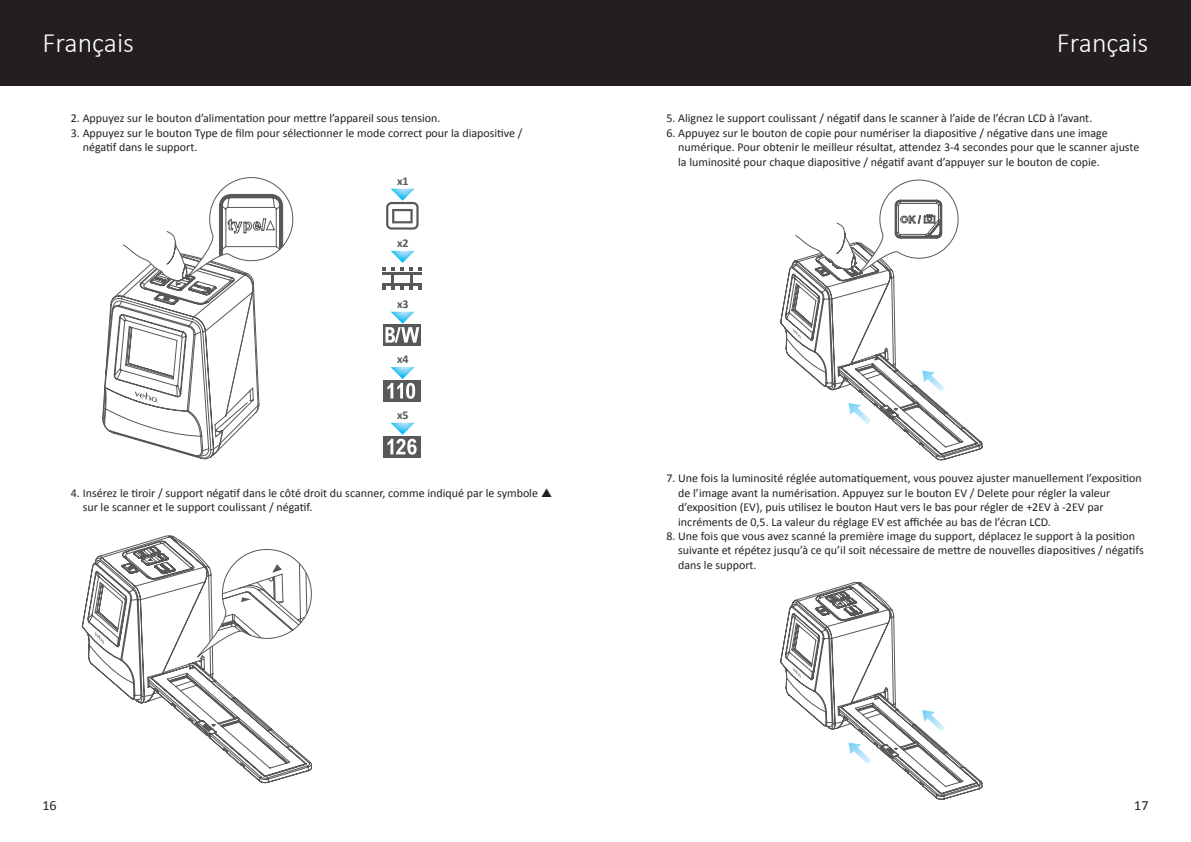
<style>
.page{position:relative;width:1191px;height:842px;background:#fff}
.page>*{position:absolute;margin:0;border:0;box-sizing:border-box;transform-origin:0 0}
.t1{font:300 28px "Calibri";color:#fff}
.t2{font:14px "Calibri";color:#231f20}
.t3{font:12px/14.4px "Calibri";color:#231f20}
.t4{font:700 12px "Calibri";color:#57585a}
</style>
<div class="page">
<div style="left:0;top:0;width:1191px;height:85px;background:#231f20"></div>
<svg style="left:102px;top:177px;width:191px;height:282px"></svg>
<svg style="left:386px;top:189px;width:32px;height:41px"></svg>
<svg style="left:382px;top:251px;width:40px;height:39px"></svg>
<div style="left:384px;top:325px;width:37px;height:21px;background:#57585a"></div>
<svg style="left:385px;top:312px;width:34px;height:31px"></svg>
<div style="left:384px;top:380px;width:37px;height:21px;background:#57585a"></div>
<svg style="left:387px;top:367px;width:28px;height:32px"></svg>
<div style="left:384px;top:436px;width:37px;height:21px;background:#57585a"></div>
<svg style="left:387px;top:423px;width:29px;height:32px"></svg>
<svg style="left:82px;top:536px;width:230px;height:247px"></svg>
<svg style="left:197px;top:549px;width:115px;height:108px"></svg>
<svg style="left:95px;top:632px;width:10px;height:12px"></svg>
<svg style="left:780px;top:260px;width:202px;height:200px"></svg>
<svg style="left:780px;top:582px;width:202px;height:218px"></svg>
<svg style="left:795px;top:180px;width:163px;height:95px"></svg>
<svg style="left:922px;top:370px;width:23px;height:22px"></svg>
<svg style="left:922px;top:710px;width:23px;height:21px"></svg>
<svg style="left:848px;top:403px;width:23px;height:21px"></svg>
<svg style="left:848px;top:742px;width:23px;height:22px"></svg>
<svg style="left:792px;top:328px;width:9px;height:11px"></svg>
<svg style="left:792px;top:667px;width:9px;height:11px"></svg>
<p class="t1" style="left:43px;top:26px;width:93px">Français</p>
<p class="t1" style="left:1056px;top:26px;width:93px">Français</p>
<p class="t3" style="left:71px;top:111px;width:371px">2. Appuyez sur le bouton d’alimentation pour mettre l’appareil sous tension.</p>
<p class="t3" style="left:83px;top:126px;width:441px;text-indent:-12px">3. Appuyez sur le bouton Type de film pour sélectionner le mode correct pour la diapositive / négatif dans le support.</p>
<p class="t4" style="left:397px;top:173px;width:13px">x1</p>
<p class="t4" style="left:397px;top:235px;width:13px">x2</p>
<p class="t4" style="left:397px;top:296px;width:13px">x3</p>
<p class="t4" style="left:397px;top:351px;width:13px">x4</p>
<p class="t4" style="left:397px;top:407px;width:13px">x5</p>
<p class="t3" style="left:83px;top:486px;width:457px;text-indent:-12px">4. Insérez le tiroir / support négatif dans le côté droit du scanner, comme indiqué par le symbole sur le scanner et le support coulissant / négatif.</p>
<p class="t3" style="left:666px;top:111px;width:427px">5. Alignez le support coulissant / négatif dans le scanner à l’aide de l’écran LCD à l’avant.</p>
<p class="t3" style="left:678px;top:126px;width:463px;text-indent:-12px">6. Appuyez sur le bouton de copie pour numériser la diapositive / négative dans une image numérique. Pour obtenir le meilleur résultat, attendez 3-4 secondes pour que le scanner ajuste la luminosité pour chaque diapositive / négatif avant d’appuyer sur le bouton de copie.</p>
<p class="t3" style="left:678px;top:471px;width:465px;text-indent:-12px">7. Une fois la luminosité réglée automatiquement, vous pouvez ajuster manuellement l’exposition de l’image avant la numérisation. Appuyez sur le bouton EV / Delete pour régler la valeur d’exposition (EV), puis utilisez le bouton Haut vers le bas pour régler de +2EV à -2EV par incréments de 0,5. La valeur du réglage EV est affichée au bas de l’écran LCD.</p>
<p class="t3" style="left:678px;top:529px;width:467px;text-indent:-12px">8. Une fois que vous avez scanné la première image du support, déplacez le support à la position suivante et répétez jusqu’à ce qu’il soit nécessaire de mettre de nouvelles diapositives / négatifs dans le support.</p>
<p class="t2" style="left:43px;top:796px;width:16px">16</p>
<p class="t2" style="left:1134px;top:796px;width:16px">17</p>
</div>
